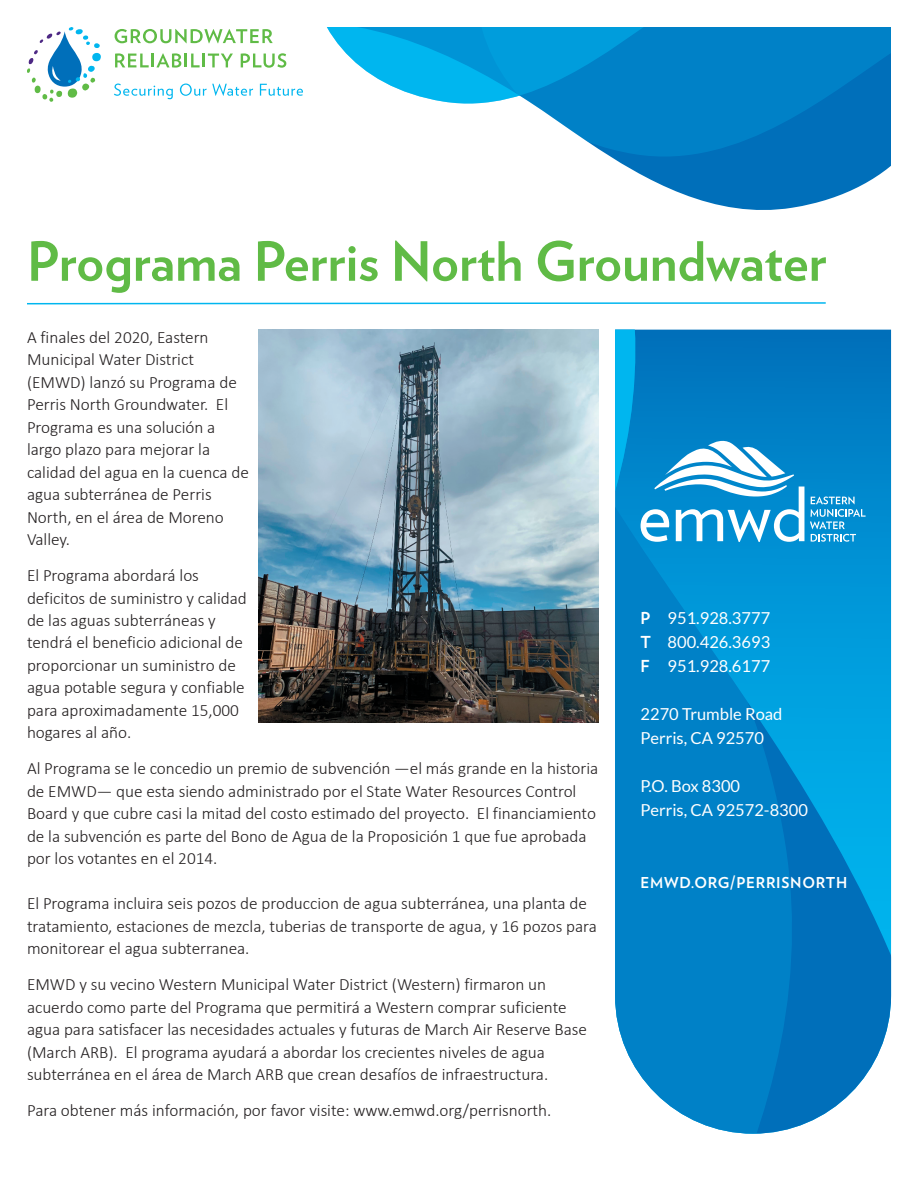
<style>
.page{position:relative;width:918px;height:1188px;background:#fff}
.page>*{position:absolute;margin:0;border:0;box-sizing:border-box;transform-origin:0 0}
.t1{font:700 54px "Verlag";color:#60bb46}
.t2{font:300 17.25px/22.5px "Calibri";color:#231f20}
.t3{font:16.5px/24px "Lato";color:#fff}
.t4{font:700 15px "Verlag";letter-spacing:.05em;color:#fff}
.s1{font-family:"Verlag";font-weight:700}
</style>
<div class="page">
<svg style="left:611px;top:157px;width:280px;height:53px;fill:#006fba"></svg>
<svg style="left:532px;top:27px;width:359px;height:130px;background:#1585c7"></svg>
<svg style="left:327px;top:27px;width:487px;height:77px;background:#169cd8"></svg>
<svg style="left:27px;top:302px;width:799px;height:3px"></svg>
<svg style="left:115px;top:29px;width:158px;height:14px"></svg>
<svg style="left:115px;top:53px;width:118px;height:15px"></svg>
<svg style="left:241px;top:53px;width:45px;height:15px"></svg>
<svg style="left:114px;top:84px;width:59px;height:15px"></svg>
<svg style="left:180px;top:84px;width:73px;height:12px"></svg>
<svg style="left:260px;top:84px;width:43px;height:12px"></svg>
<svg style="left:27px;top:27px;width:74px;height:75px"></svg>
<svg style="left:635px;top:330px;width:256px;height:798px;background:#0a8bcd"></svg>
<svg style="left:635px;top:368px;width:157px;height:766px;background:#0586ca"></svg>
<svg style="left:615px;top:330px;width:20px;height:737px;background:#078dcf"></svg>
<svg style="left:810px;top:496px;width:56px;height:46px;background:#39a5da"></svg>
<svg style="left:641px;top:441px;width:163px;height:101px"></svg>
<img style="left:259px;top:330px;width:339px;height:392px">
<h1 class="t1" style="left:27px;top:219px;width:801px">Programa Perris North Groundwater</h1>
<p class="t2" style="left:27px;top:325px;width:223px">A finales del 2020, Eastern<br>Municipal Water District (EMWD) lanzó su Programa de<br>Perris North Groundwater. El<br>Programa es una solución a largo plazo para mejorar la calidad del agua en la cuenca de agua subterránea de Perris<br>North, en el área de Moreno<br>Valley.</p>
<p class="t2" style="left:27px;top:564px;width:221px">El Programa abordará los deficitos de suministro y calidad de las aguas subterráneas y tendrá el beneficio adicional de proporcionar un suministro de agua potable segura y confiable para aproximadamente 15,000 hogares al año.</p>
<p class="t2" style="left:27px;top:757px;width:573px">Al Programa se le concedio un premio de subvención —el más grande en la historia de EMWD— que esta siendo administrado por el State Water Resources Control Board y que cubre casi la mitad del costo estimado del proyecto. El financiamiento de la subvención es parte del Bono de Agua de la Proposición 1 que fue aprobada por los votantes en el 2014.</p>
<p class="t2" style="left:27px;top:892px;width:571px">El Programa incluira seis pozos de produccion de agua subterránea, una planta de tratamiento, estaciones de mezcla, tuberias de transporte de agua, y 16 pozos para monitorear el agua subterranea.</p>
<p class="t2" style="left:27px;top:973px;width:561px">EMWD y su vecino Western Municipal Water District (Western) firmaron un acuerdo como parte del Programa que permitirá a Western comprar suficiente agua para satisfacer las necesidades actuales y futuras de March Air Reserve Base (March ARB). El programa ayudará a abordar los crecientes niveles de agua subterránea en el área de March ARB que crean desafíos de infraestructura.</p>
<p class="t2" style="left:27px;top:1099px;width:526px">Para obtener más información, por favor visite: www.emwd.org/perrisnorth.</p>
<p class="t3" style="left:641px;top:606px;width:131px;text-align:justify"><span class="s1">P</span> 951.928.3777<br><span class="s1">T</span> 800.426.3693<br><span class="s1">F</span> 951.928.6177</p>
<p class="t3" style="left:641px;top:702px;width:143px">2270 Trumble Road<br>Perris, CA 92570</p>
<p class="t3" style="left:641px;top:774px;width:169px">P.O. Box 8300<br>Perris, CA 92572-8300</p>
<p class="t4" style="left:641px;top:871px;width:208px">EMWD.ORG/PERRISNORTH</p>
</div>
